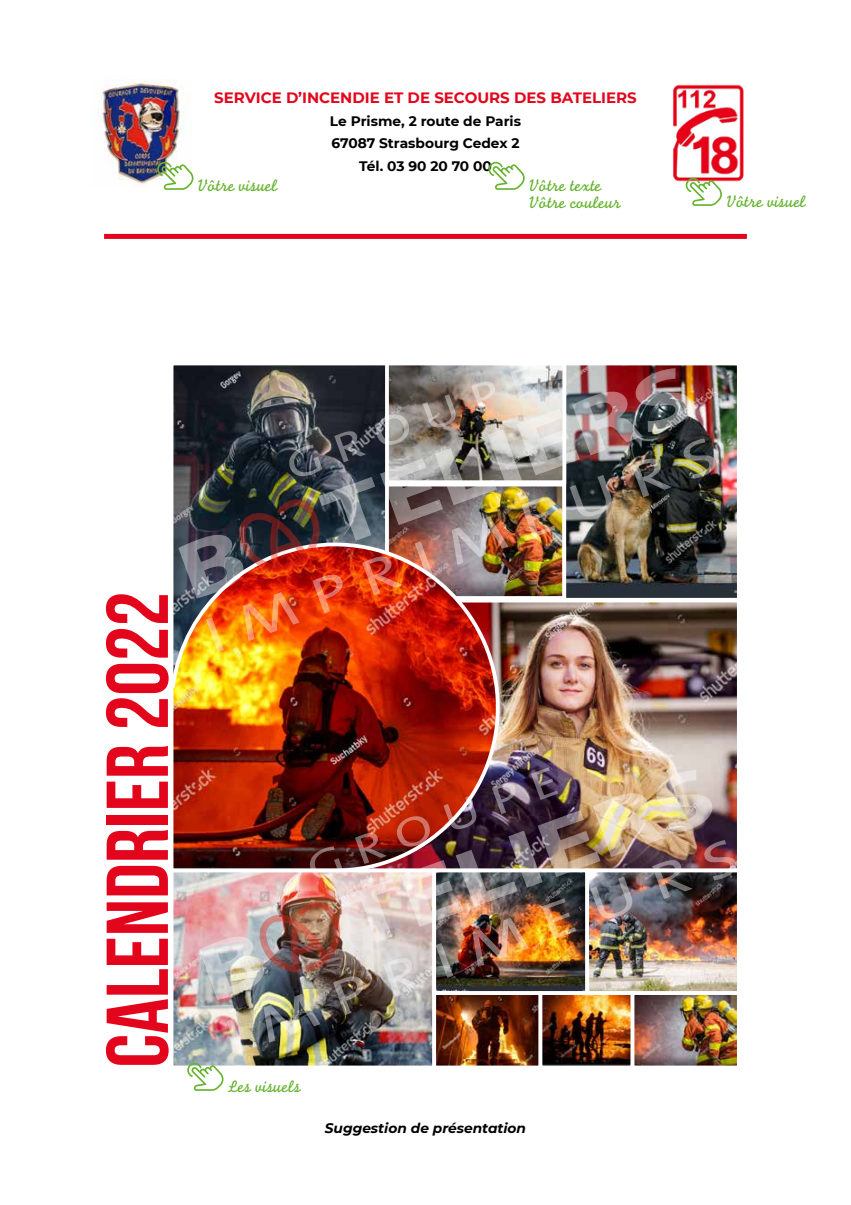
<style>
.page{position:relative;width:851px;height:1205px;background:#fff}
.page>*{position:absolute;margin:0;border:0;box-sizing:border-box;transform-origin:0 0}
.t1{font:87.5px "Bebas Neue";color:#e3051c}
.t2{font:17.5px/17.5px "Monoline Script";color:#65b32e}
.t3{font:700 15px "Montserrat";color:#e3051c}
.t4{font:700 13.75px/22.5px "Montserrat";color:#000;text-align:center}
.t5{font:italic 700 13.75px "Montserrat";color:#000}
</style>
<div class="page">
<div style="left:170px;top:362px;width:219px;height:383px;border:4px solid #fff"></div>
<img style="left:717px;top:367px;width:18px;height:229px">
<div style="left:562px;top:362px;width:178px;height:239px;border:4px solid #fff"></div>
<div style="left:385px;top:362px;width:181px;height:122px;border:4px solid #fff"></div>
<img style="left:501px;top:604px;width:234px;height:163px">
<img style="left:170px;top:541px;width:331px;height:327px">
<img style="left:175px;top:873px;width:256px;height:191px">
<div style="left:170px;top:868px;width:266px;height:201px;border:4px solid #fff"></div>
<img style="left:437px;top:1054px;width:100px;height:10px">
<div style="left:432px;top:991px;width:110px;height:78px;border:4px solid #fff"></div>
<svg style="left:543px;top:1054px;width:86px;height:10px"></svg>
<div style="left:538px;top:991px;width:96px;height:78px;border:4px solid #fff"></div>
<svg style="left:635px;top:1054px;width:100px;height:10px"></svg>
<div style="left:630px;top:991px;width:110px;height:78px;border:4px solid #fff"></div>
<img style="left:99px;top:80px;width:85px;height:104px">
<img style="left:672px;top:84px;width:72px;height:109px">
<div style="left:104px;top:234px;width:642px;height:5px;background:#e3051c"></div>
<img style="left:178px;top:366px;width:539px;height:286px">
<img style="left:199px;top:767px;width:538px;height:287px">
<svg style="left:157px;top:162px;width:36px;height:28px"></svg>
<svg style="left:685px;top:178px;width:36px;height:28px"></svg>
<svg style="left:187px;top:1063px;width:36px;height:28px"></svg>
<svg style="left:488px;top:162px;width:36px;height:28px"></svg>
<p class="t3" style="left:214px;top:87px;width:424px">SERVICE D’INCENDIE ET DE SECOURS DES BATELIERS</p>
<p class="t4" style="left:330px;top:109px;width:193px">Le Prisme, 2 route de Paris<br>67087 Strasbourg Cedex 2<br>Tél. 03 90 20 70 00</p>
<p class="t2" style="left:198px;top:176px;width:81px">Vôtre visuel</p>
<p class="t2" style="left:529px;top:176px;width:93px">Vôtre texte<br>Vôtre couleur</p>
<p class="t2" style="left:726px;top:192px;width:81px">Vôtre visuel</p>
<h1 class="t1" style="left:90px;top:1067px;width:477px;rotate:-90deg">CALENDRIER 2022</h1>
<p class="t2" style="left:228px;top:1077px;width:74px">Les visuels</p>
<p class="t5" style="left:325px;top:1118px;width:203px">Suggestion de présentation</p>
</div>
